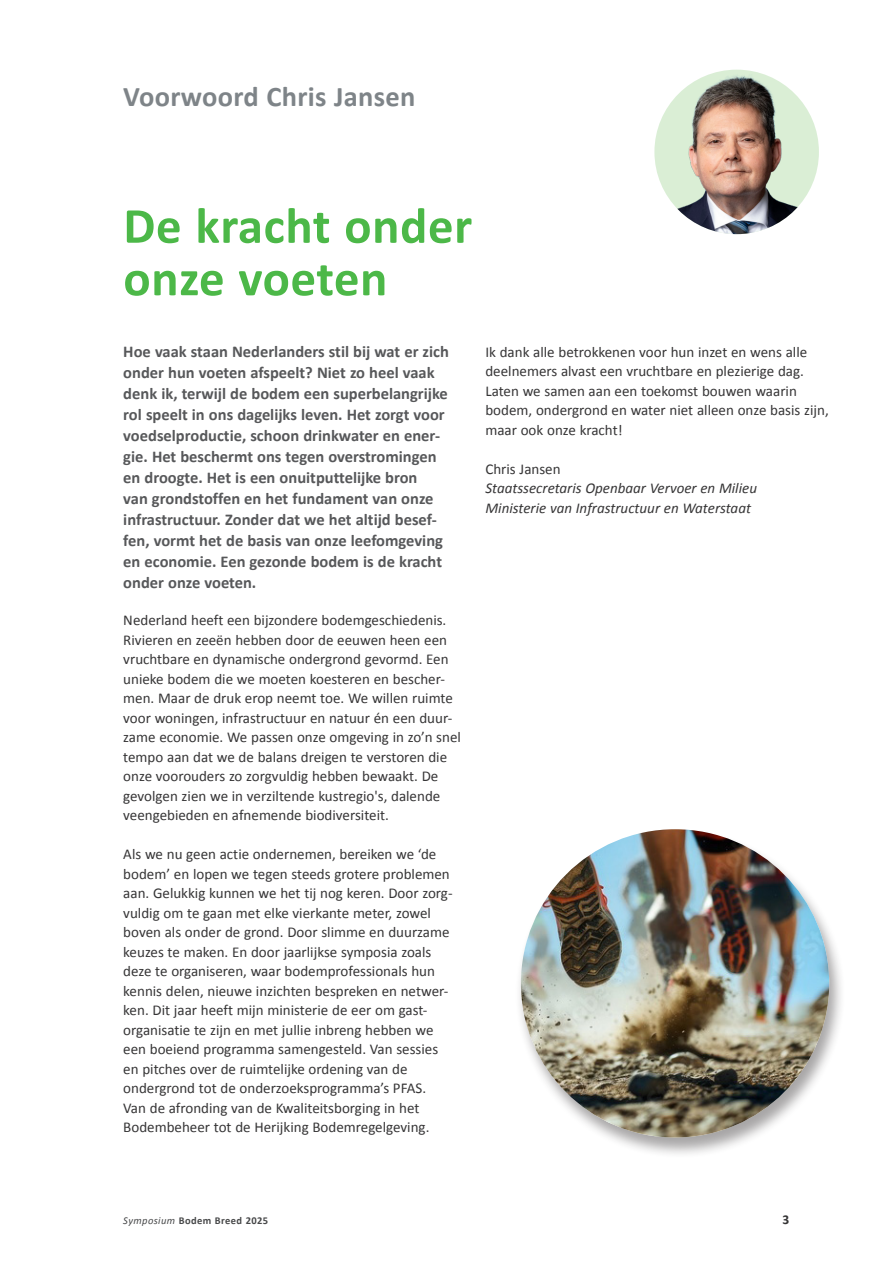
<style>
.page{position:relative;width:893px;height:1263px;background:#fff}
.page>*{position:absolute;margin:0;border:0;box-sizing:border-box;transform-origin:0 0}
.KOP_2016{font:700 51px "Calibri";letter-spacing:.01em;color:#4cb848}
.Hoofstuk_kop{font:700 28.5px "Calibri";letter-spacing:.01em;color:#7e8488}
.INTRO{font:700 16.5px/21px "Calibri";color:#57585a}
.PLAT_NIEUW{font:15px/19.5px "Calibri";color:#363536}
.PLAT_NIEUW-2{font:italic 15px "Calibri";color:#363536}
.t1{font:700 13.5px "Calibri";color:#363536}
.t2{font:700 10.5px "Calibri";letter-spacing:.04em;color:#474849}
.s1{font-weight:400;font-style:italic}
</style>
<div class="page">
<img style="left:654px;top:70px;width:165px;height:164px;border-radius:82px">
<div style="left:515px;top:828px;width:330px;height:331px;background:#231f20;opacity:.4"></div>
<img style="left:521px;top:829px;width:308px;height:308px;border-radius:154px">
<p class="Hoofstuk_kop" style="left:123px;top:79px;width:294px">Voorwoord Chris Jansen</p>
<p class="KOP_2016" style="left:123px;top:193px;width:350px">De kracht onder</p>
<p class="KOP_2016" style="left:123px;top:246px;width:266px">onze voeten</p>
<p class="INTRO" style="left:123px;top:341px;width:327px">Hoe vaak staan Nederlanders stil bij wat er zich onder hun voeten afspeelt? Niet zo heel vaak denk ik, terwijl de bodem een superbelangrijke rol speelt in ons dagelijks leven. Het zorgt voor voedselproductie, schoon drinkwater en ener&shy;gie. Het beschermt ons tegen overstromingen en droogte. Het is een onuitputtelijke bron<br>van grondstoffen en het fundament van onze infrastructuur. Zonder dat we het altijd besef&shy;fen, vormt het de basis van onze leefomgeving en economie. Een gezonde bodem is de kracht onder onze voeten.</p>
<p class="PLAT_NIEUW" style="left:123px;top:611px;width:339px">Nederland heeft een bijzondere bodemgeschiedenis.<br>Rivieren en zeeën hebben door de eeuwen heen een vruchtbare en dynamische ondergrond gevormd. Een unieke bodem die we moeten koesteren en bescher&shy;men. Maar de druk erop neemt toe. We willen ruimte voor woningen, infrastructuur en natuur én een duur&shy;zame economie. We passen onze omgeving in zo’n snel tempo aan dat we de balans dreigen te verstoren die onze voorouders zo zorgvuldig hebben bewaakt. De gevolgen zien we in verziltende kustregio's, dalende veengebieden en afnemende biodiversiteit.</p>
<p class="PLAT_NIEUW" style="left:123px;top:845px;width:331px">Als we nu geen actie ondernemen, bereiken we ‘de bodem’ en lopen we tegen steeds grotere problemen aan. Gelukkig kunnen we het tij nog keren. Door zorg&shy;vuldig om te gaan met elke vierkante meter, zowel boven als onder de grond. Door slimme en duurzame keuzes te maken. En door jaarlijkse symposia zoals deze te organiseren, waar bodemprofessionals hun kennis delen, nieuwe inzichten bespreken en netwer&shy;ken. Dit jaar heeft mijn ministerie de eer om gast&shy;organisatie te zijn en met jullie inbreng hebben we een boeiend programma samengesteld. Van sessies en pitches over de ruimtelijke ordening van de ondergrond tot de onderzoeksprogramma’s PFAS.<br>Van de afronding van de Kwaliteitsborging in het Bodembeheer tot de Herijking Bodemregelgeving.</p>
<p class="PLAT_NIEUW" style="left:485px;top:342px;width:345px">Ik dank alle betrokkenen voor hun inzet en wens alle deelnemers alvast een vruchtbare en plezierige dag.<br>Laten we samen aan een toekomst bouwen waarin bodem, ondergrond en water niet alleen onze basis zijn, maar ook onze kracht!</p>
<p class="PLAT_NIEUW" style="left:485px;top:459px;width:77px">Chris Jansen</p>
<p class="PLAT_NIEUW-2" style="left:485px;top:478px;width:273px">Staatssecretaris Openbaar Vervoer en Milieu</p>
<p class="PLAT_NIEUW-2" style="left:485px;top:498px;width:267px">Ministerie van Infrastructuur en Waterstaat</p>
<p class="t2" style="left:123px;top:1214px;width:146px"><span class="s1">Symposium</span> Bodem Breed 2025</p>
<p class="t1" style="left:782px;top:1211px;width:8px">3</p>
</div>
